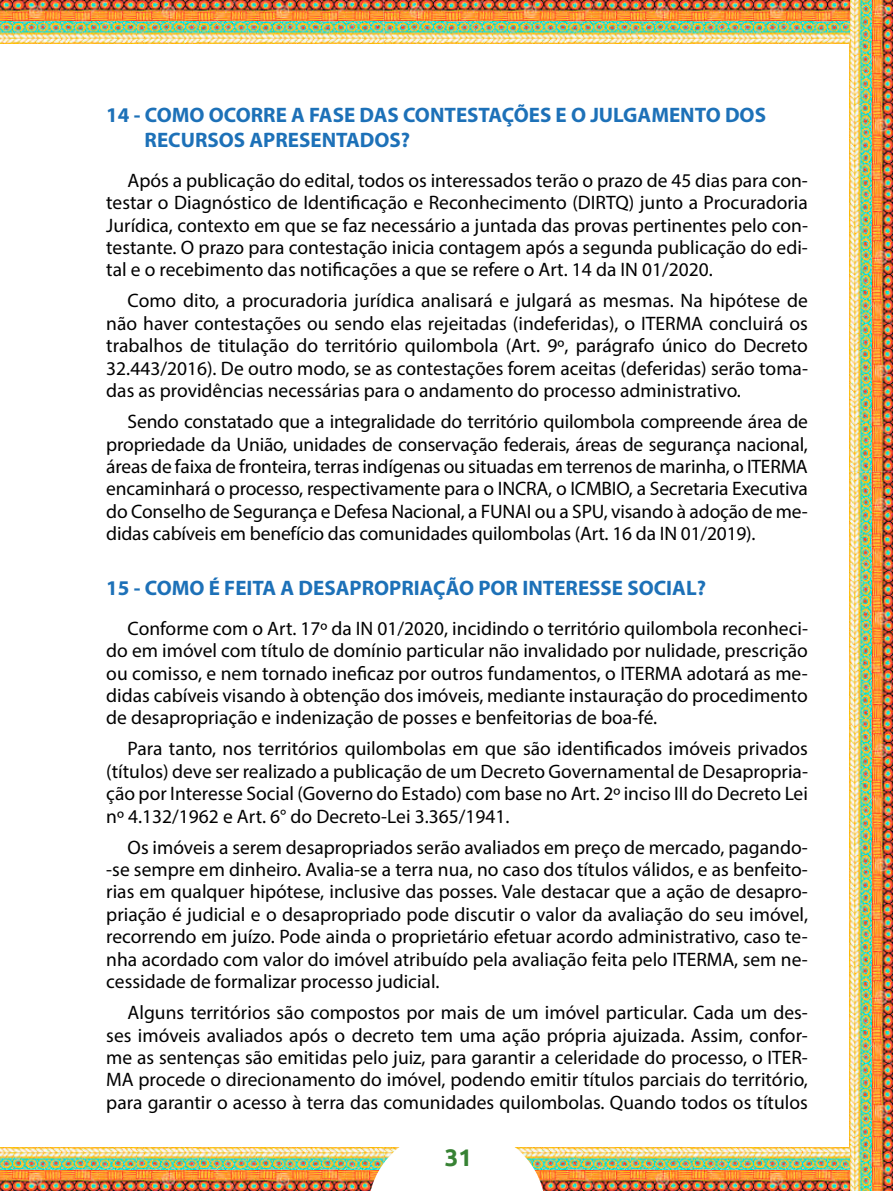
<style>
.page{position:relative;width:893px;height:1191px;background:#fff}
.page>*{position:absolute;margin:0;border:0;box-sizing:border-box;transform-origin:0 0}
.t1{font:700 24px "Ubuntu";color:#378234}
.t2{font:700 21px/25.2px "Myriad Pro";color:#1d71b8}
.t3{font:19.5px/22.4px "Myriad Pro";color:#000;text-align:justify}
</style>
<div class="page">
<img style="left:850px;top:0;width:43px;height:1191px">
<img style="left:0;top:1147px;width:850px;height:44px">
<img style="left:0;top:0;width:850px;height:43px">
<img style="left:368px;top:1147px;width:178px;height:44px">
<p class="t2" style="left:145px;top:102px;width:623px;text-indent:-38px">14 - COMO OCORRE A FASE DAS CONTESTAÇÕES E O JULGAMENTO DOS<br>RECURSOS APRESENTADOS?</p>
<p class="t3" style="left:106px;top:169px;width:703px;text-indent:21px">Após a publicação do edital, todos os interessados terão o prazo de 45 dias para con&shy;testar o Diagnóstico de Identificação e Reconhecimento (DIRTQ) junto a Procuradoria Jurídica, contexto em que se faz necessário a juntada das provas pertinentes pelo con&shy;testante. O prazo para contestação inicia contagem após a segunda publicação do edi&shy;tal e o recebimento das notificações a que se refere o Art. 14 da IN 01/2020.</p>
<p class="t3" style="left:106px;top:289px;width:703px;text-indent:21px">Como dito, a procuradoria jurídica analisará e julgará as mesmas. Na hipótese de não haver contestações ou sendo elas rejeitadas (indeferidas), o ITERMA concluirá os trabalhos de titulação do território quilombola (Art. 9º, parágrafo único do Decreto 32.443/2016). De outro modo, se as contestações forem aceitas (deferidas) serão toma&shy;das as providências necessárias para o andamento do processo administrativo.</p>
<p class="t3" style="left:106px;top:410px;width:703px;text-indent:21px">Sendo constatado que a integralidade do território quilombola compreende área de propriedade da União, unidades de conservação federais, áreas de segurança nacional, áreas de faixa de fronteira, terras indígenas ou situadas em terrenos de marinha, o ITERMA encaminhará o processo, respectivamente para o INCRA, o ICMBIO, a Secretaria Executiva do Conselho de Segurança e Defesa Nacional, a FUNAI ou a SPU, visando à adoção de me&shy;didas cabíveis em benefício das comunidades quilombolas (Art. 16 da IN 01/2019).</p>
<p class="t2" style="left:106px;top:575px;width:601px">15 - COMO É FEITA A DESAPROPRIAÇÃO POR INTERESSE SOCIAL?</p>
<p class="t3" style="left:106px;top:616px;width:703px;text-indent:21px">Conforme com o Art. 17º da IN 01/2020, incidindo o território quilombola reconheci&shy;do em imóvel com título de domínio particular não invalidado por nulidade, prescrição ou comisso, e nem tornado ineficaz por outros fundamentos, o ITERMA adotará as me&shy;didas cabíveis visando à obtenção dos imóveis, mediante instauração do procedimento de desapropriação e indenização de posses e benfeitorias de boa-fé.</p>
<p class="t3" style="left:106px;top:737px;width:703px;text-indent:21px">Para tanto, nos territórios quilombolas em que são identificados imóveis privados (títulos) deve ser realizado a publicação de um Decreto Governamental de Desapropria&shy;ção por Interesse Social (Governo do Estado) com base no Art. 2º inciso III do Decreto Lei nº 4.132/1962 e Art. 6° do Decreto-Lei 3.365/1941.</p>
<p class="t3" style="left:106px;top:835px;width:703px;text-indent:21px">Os imóveis a serem desapropriados serão avaliados em preço de mercado, pagando--se sempre em dinheiro. Avalia-se a terra nua, no caso dos títulos válidos, e as benfeito&shy;rias em qualquer hipótese, inclusive das posses. Vale destacar que a ação de desapro&shy;priação é judicial e o desapropriado pode discutir o valor da avaliação do seu imóvel, recorrendo em juízo. Pode ainda o proprietário efetuar acordo administrativo, caso te&shy;nha acordado com valor do imóvel atribuído pela avaliação feita pelo ITERMA, sem ne&shy;cessidade de formalizar processo judicial.</p>
<p class="t3" style="left:106px;top:1001px;width:703px;text-indent:21px">Alguns territórios são compostos por mais de um imóvel particular. Cada um des&shy;ses imóveis avaliados após o decreto tem uma ação própria ajuizada. Assim, confor&shy;me as sentenças são emitidas pelo juiz, para garantir a celeridade do processo, o ITER-MA procede o direcionamento do imóvel, podendo emitir títulos parciais do território, para garantir o acesso à terra das comunidades quilombolas. Quando todos os títulos</p>
<p class="t1" style="left:445px;top:1143px;width:29px">31</p>
</div>
